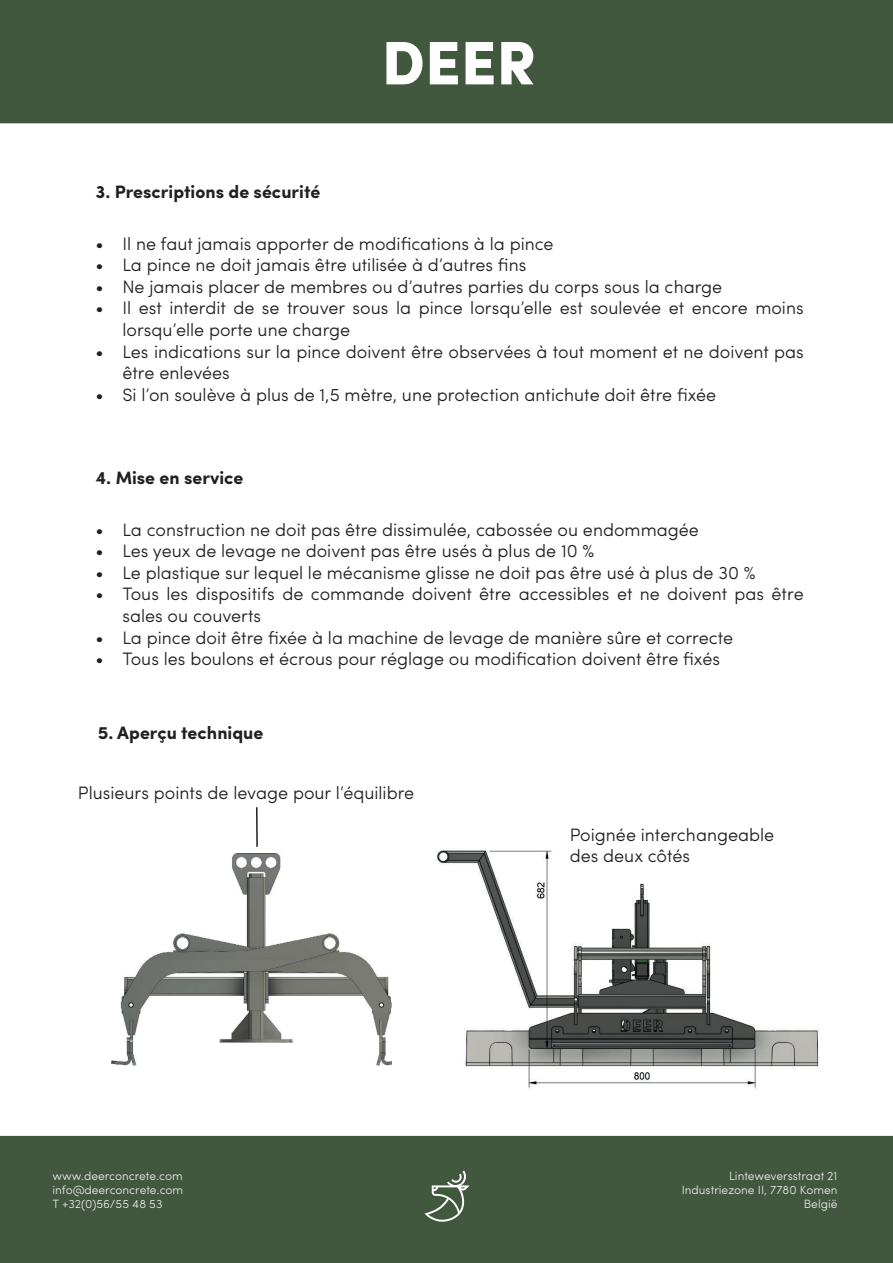
<style>
.page{position:relative;width:893px;height:1263px;background:#fff}
.page>*{position:absolute;margin:0;border:0;box-sizing:border-box;transform-origin:0 0}
.t1{font:900 61.5px "Sofia Pro";color:#fff}
.t2{font:300 18px/21.6px "Sofia Pro";color:#231f20}
.t3{font:700 18px "Sofia Pro";color:#231f20}
.t4{font:300 12px/14.4px "Sofia Pro";color:#e9e9e9;text-align:right}
</style>
<div class="page">
<div style="left:0;top:1136px;width:893px;height:127px;background:#41573e"></div>
<div style="left:0;top:0;width:893px;height:123px;background:#41573e"></div>
<svg style="left:424px;top:1170px;width:46px;height:52px;background:#627460"></svg>
<img style="left:112px;top:853px;width:279px;height:212px">
<img style="left:437px;top:850px;width:382px;height:239px">
<hr style="left:256px;top:807px;width:2px;height:40px;background:#231f20">
<h1 class="t1" style="left:382px;top:14px;width:156px">DEER</h1>
<p class="t3" style="left:95px;top:178px;width:226px">3. Prescriptions de sécurité</p>
<p class="t2" style="left:95px;top:231px;width:460px">• Il ne faut jamais apporter de modifications à la pince</p>
<p class="t2" style="left:95px;top:253px;width:432px">• La pince ne doit jamais être utilisée à d’autres fins</p>
<p class="t2" style="left:95px;top:275px;width:628px">• Ne jamais placer de membres ou d’autres parties du corps sous la charge</p>
<p class="t2" style="left:122px;top:296px;width:683px;text-indent:-27px">• Il est interdit de se trouver sous la pince lorsqu’elle est soulevée et encore moins lorsqu’elle porte une charge</p>
<p class="t2" style="left:122px;top:339px;width:683px;text-indent:-27px">• Les indications sur la pince doivent être observées à tout moment et ne doivent pas être enlevées</p>
<p class="t2" style="left:95px;top:383px;width:622px">• Si l’on soulève à plus de 1,5 mètre, une protection antichute doit être fixée</p>
<p class="t3" style="left:95px;top:464px;width:149px">4. Mise en service</p>
<p class="t2" style="left:95px;top:517px;width:605px">• La construction ne doit pas être dissimulée, cabossée ou endommagée</p>
<p class="t2" style="left:95px;top:539px;width:500px">• Les yeux de levage ne doivent pas être usés à plus de 10 %</p>
<p class="t2" style="left:95px;top:561px;width:662px">• Le plastique sur lequel le mécanisme glisse ne doit pas être usé à plus de 30 %</p>
<p class="t2" style="left:122px;top:582px;width:683px;text-indent:-27px">• Tous les dispositifs de commande doivent être accessibles et ne doivent pas être sales ou couverts</p>
<p class="t2" style="left:95px;top:625px;width:639px">• La pince doit être fixée à la machine de levage de manière sûre et correcte</p>
<p class="t2" style="left:95px;top:647px;width:626px">• Tous les boulons et écrous pour réglage ou modification doivent être fixés</p>
<p class="t3" style="left:98px;top:718px;width:167px">5. Aperçu technique</p>
<p class="t2" style="left:78px;top:781px;width:338px">Plusieurs points de levage pour l’équilibre</p>
<p class="t4" style="left:52px;top:1167px;width:132px;text-align:justify">www.deerconcrete.com info@deerconcrete.com T +32(0)56/55 48 53</p>
<p class="t2" style="left:570px;top:822px;width:206px">Poignée interchangeable des deux côtés</p>
<p class="t4" style="left:682px;top:1167px;width:157px">Linteweversstraat 21<br>Industriezone II, 7780 Komen<br>België</p>
</div>
